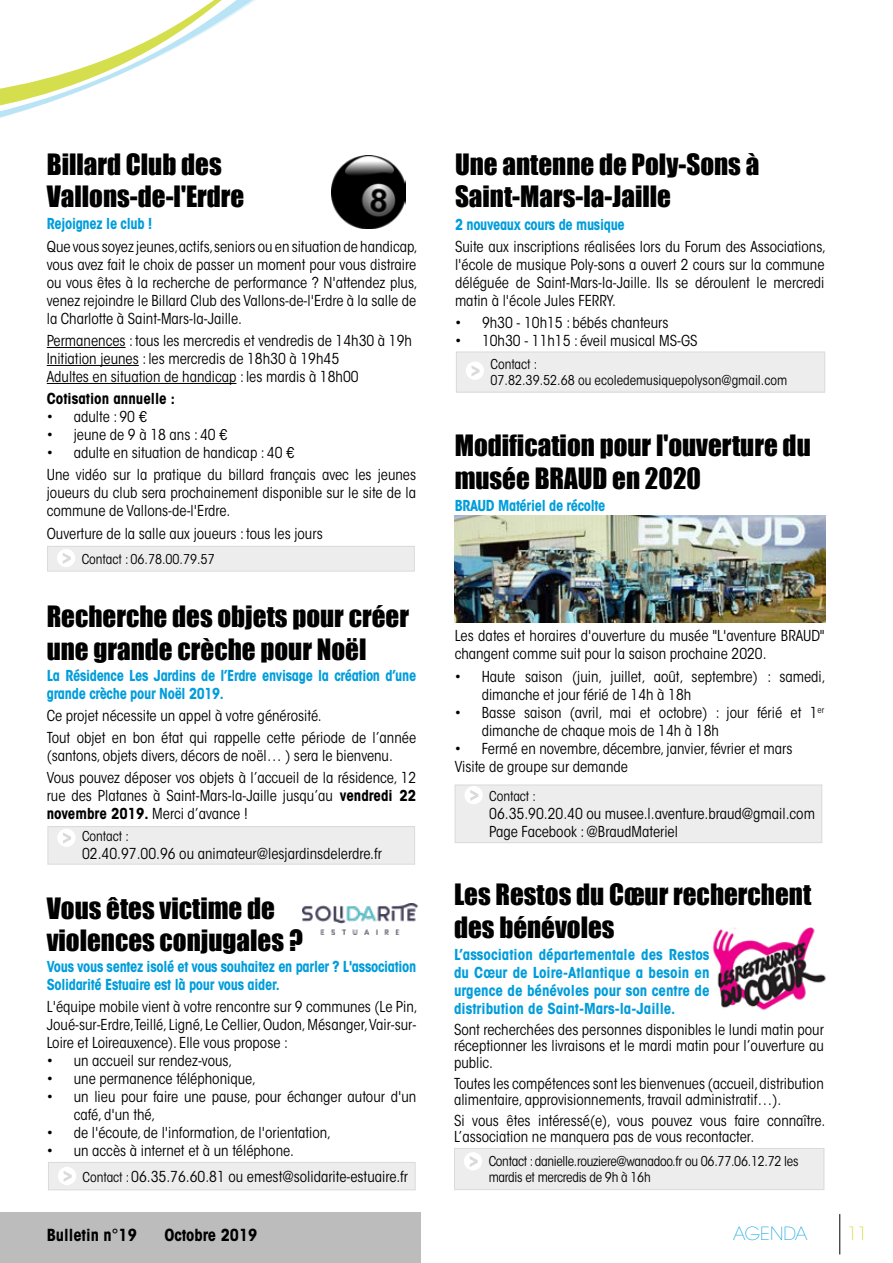
<style>
.page{position:relative;width:893px;height:1263px;background:#fff}
.page>*{position:absolute;margin:0;border:0;box-sizing:border-box;transform-origin:0 0}
.t1{font:27px/32.4px "Impact";color:#000}
.t2{font:200 18px "ITC Avant Garde Std";color:#009fdd}
.t3{font:200 18px "ITC Avant Garde Std";color:#c3d200}
.t4{font:700 condensed 16.5px "ITC Avant Garde Std";color:#000}
.t5{font:condensed 15px/18px "ITC Avant Garde Std";color:#000}
.t6{font:700 condensed 15px/18px "ITC Avant Garde Std";letter-spacing:-.02em;color:#009ddb;scale:.96 1}
.t7{font:700 condensed 15px/18px "ITC Avant Garde Std";letter-spacing:-.02em;color:#009ddb;text-align:justify}
.t8{font:700 condensed 15px "ITC Avant Garde Std";color:#000}
.t9{font:condensed 13.5px/16.2px "ITC Avant Garde Std";letter-spacing:-.01em;color:#000}
.s1{font-weight:700}
.s2{font-size:13.5px}
</style>
<div class="page">
<svg style="left:0;top:0;width:332px;height:185px"></svg>
<hr style="left:839px;top:1214px;width:1px;height:40px;background:#000">
<div style="left:0;top:1212px;width:421px;height:51px;background:#bcbcbc"></div>
<hr style="left:47px;top:347px;width:79px;height:1px;background:#000">
<hr style="left:47px;top:365px;width:92px;height:1px;background:#000">
<hr style="left:47px;top:383px;width:189px;height:1px;background:#000">
<div style="left:48px;top:546px;width:366px;height:25px;background:#ededed"></div>
<div style="left:47px;top:546px;width:367px;height:25px;border:1px solid #dadada"></div>
<div style="left:57px;top:549px;width:18px;height:18px;background:#fff;border-radius:50%"></div>
<svg style="left:63px;top:553px;width:8px;height:11px"></svg>
<img style="left:332px;top:155px;width:74px;height:74px">
<div style="left:48px;top:826px;width:367px;height:38px;background:#ededed"></div>
<div style="left:48px;top:826px;width:367px;height:38px;border:1px solid #dadada"></div>
<div style="left:57px;top:829px;width:19px;height:18px;background:#fff;border-radius:50%"></div>
<svg style="left:63px;top:832px;width:8px;height:12px"></svg>
<img style="left:712px;top:927px;width:114px;height:84px">
<div style="left:454px;top:1148px;width:370px;height:41px;background:#ededed"></div>
<div style="left:454px;top:1148px;width:370px;height:42px;border:1px solid #dadada"></div>
<div style="left:464px;top:1152px;width:18px;height:18px;background:#fff;border-radius:50%"></div>
<svg style="left:470px;top:1156px;width:8px;height:11px"></svg>
<div style="left:48px;top:1162px;width:367px;height:28px;background:#ededed"></div>
<div style="left:48px;top:1162px;width:367px;height:28px;border:1px solid #dadada"></div>
<div style="left:58px;top:1167px;width:18px;height:18px;background:#fff;border-radius:50%"></div>
<svg style="left:64px;top:1171px;width:8px;height:11px"></svg>
<img style="left:303px;top:903px;width:114px;height:32px">
<div style="left:455px;top:785px;width:367px;height:58px;background:#ededed"></div>
<div style="left:455px;top:785px;width:367px;height:58px;border:1px solid #dadada"></div>
<div style="left:464px;top:786px;width:19px;height:18px;background:#fff;border-radius:50%"></div>
<svg style="left:470px;top:790px;width:8px;height:11px"></svg>
<img style="left:455px;top:515px;width:370px;height:108px">
<div style="left:456px;top:352px;width:369px;height:40px;background:#ededed"></div>
<div style="left:466px;top:361px;width:18px;height:19px;background:#fff;border-radius:50%"></div>
<svg style="left:471px;top:365px;width:9px;height:11px"></svg>
<h1 class="t1" style="left:47px;top:147px;width:199px">Billard Club des<br>Vallons-de-l'Erdre</h1>
<p class="t6" style="left:47px;top:215px;width:111px">Rejoignez le club !</p>
<p class="t5" style="left:47px;top:237px;width:373px;text-align:justify">Que vous soyez jeunes,actifs,seniors ou en situation de handicap, vous avez fait le choix de passer un moment pour vous distraire ou vous êtes à la recherche de performance ? N'attendez plus, venez rejoindre le Billard Club des Vallons-de-l'Erdre à la salle de la Charlotte à Saint-Mars-la-Jaille.</p>
<p class="t5" style="left:47px;top:332px;width:367px">Permanences : tous les mercredis et vendredis de 14h30 à 19h<br>Initiation jeunes : les mercredis de 18h30 à 19h45<br>Adultes en situation de handicap : les mardis à 18h00</p>
<p class="t8" style="left:47px;top:389px;width:130px">Cotisation annuelle :</p>
<p class="t5" style="left:47px;top:408px;width:102px">• adulte : 90 €</p>
<p class="t5" style="left:47px;top:426px;width:182px">• jeune de 9 à 18 ans : 40 €</p>
<p class="t5" style="left:47px;top:442px;width:371px;line-height:22.2px">• adulte en situation de handicap : 40 €<br>Une vidéo sur la pratique du billard français avec les jeunes</p>
<p class="t5" style="left:47px;top:484px;width:371px">joueurs du club sera prochainement disponible sur le site de la commune de Vallons-de-l'Erdre.</p>
<p class="t5" style="left:47px;top:524px;width:277px">Ouverture de la salle aux joueurs : tous les jours</p>
<p class="t9" style="left:82px;top:551px;width:134px">Contact : 06.78.00.79.57</p>
<h1 class="t1" style="left:47px;top:600px;width:364px">Recherche des objets pour créer une grande crèche pour Noël</h1>
<p class="t6" style="left:47px;top:666px;width:386px">La Résidence Les Jardins de l’Erdre envisage la création d’une grande crèche pour Noël 2019.</p>
<p class="t5" style="left:47px;top:704px;width:371px;line-height:22.2px">Ce projet nécessite un appel à votre générosité.<br>Tout objet en bon état qui rappelle cette période de l’année</p>
<p class="t5" style="left:47px;top:745px;width:371px;line-height:22.2px">(santons, objets divers, décors de noël… ) sera le bienvenu.<br>Vous pouvez déposer vos objets à l’accueil de la résidence, 12</p>
<p class="t5" style="left:47px;top:787px;width:371px">rue des Platanes à Saint-Mars-la-Jaille jusqu’au <span class="s1">vendredi 22 novembre 2019.</span> Merci d’avance !</p>
<p class="t9" style="left:82px;top:828px;width:48px">Contact :</p>
<p class="t5" style="left:82px;top:845px;width:301px">02.40.97.00.96 ou animateur@lesjardinsdelerdre.fr</p>
<h1 class="t1" style="left:47px;top:891px;width:258px">Vous êtes victime de violences conjugales ?</h1>
<p class="t6" style="left:47px;top:957px;width:386px">Vous vous sentez isolé et vous souhaitez en parler ? L'association<br>Solidarité Estuaire est là pour vous aider.</p>
<p class="t5" style="left:47px;top:998px;width:372px;text-align:justify">L'équipe mobile vient à votre rencontre sur 9 communes (Le Pin, Joué-sur-Erdre,Teillé, Ligné, Le Cellier, Oudon, Mésanger, Vair-sur-Loire et Loireauxence). Elle vous propose :</p>
<p class="t5" style="left:47px;top:1052px;width:187px">• un accueil sur rendez-vous,</p>
<p class="t5" style="left:47px;top:1070px;width:211px">• une permanence téléphonique,</p>
<p class="t5" style="left:74px;top:1088px;width:344px;text-indent:-27px">• un lieu pour faire une pause, pour échanger autour d'un café, d'un thé,</p>
<p class="t5" style="left:47px;top:1124px;width:286px">• de l'écoute, de l'information, de l'orientation,</p>
<p class="t5" style="left:83px;top:1138px;width:327px;line-height:25.3px;text-indent:-36px">• un accès à internet et à un téléphone.<br><span class="s2">Contact :</span> 06.35.76.60.81 ou emest@solidarite-estuaire.fr</p>
<h1 class="t1" style="left:455px;top:147px;width:306px">Une antenne de Poly-Sons à<br>Saint-Mars-la-Jaille</h1>
<p class="t6" style="left:455px;top:215px;width:178px">2 nouveaux cours de musique</p>
<p class="t5" style="left:455px;top:237px;width:372px;text-align:justify">Suite aux inscriptions réalisées lors du Forum des Associations, l'école de musique Poly-sons a ouvert 2 cours sur la commune déléguée de Saint-Mars-la-Jaille. Ils se déroulent le mercredi matin à l'école Jules FERRY.</p>
<p class="t5" style="left:455px;top:314px;width:215px">• 9h30 - 10h15 : bébés chanteurs</p>
<p class="t5" style="left:455px;top:332px;width:244px">• 10h30 - 11h15 : éveil musical MS-GS</p>
<p class="t9" style="left:491px;top:356px;width:298px">Contact :<br>07.82.39.52.68 ou ecoledemusiquepolyson@gmail.com</p>
<h1 class="t1" style="left:455px;top:429px;width:358px">Modification pour l'ouverture du musée BRAUD en 2020</h1>
<p class="t6" style="left:455px;top:496px;width:158px">BRAUD Matériel de récolte</p>
<p class="t5" style="left:455px;top:627px;width:371px">Les dates et horaires d'ouverture du musée "L'aventure BRAUD" changent comme suit pour la saison prochaine 2020.</p>
<p class="t5" style="left:482px;top:667px;width:345px;text-indent:-27px">• Haute saison (juin, juillet, août, septembre) : samedi, dimanche et jour férié de 14h à 18h</p>
<p class="t5" style="left:482px;top:703px;width:344px;text-indent:-27px">• Basse saison (avril, mai et octobre) : jour férié et 1<sup>er </sup>dimanche de chaque mois de 14h à 18h</p>
<p class="t5" style="left:455px;top:739px;width:339px">• Fermé en novembre, décembre, janvier, février et mars<br>Visite de groupe sur demande</p>
<p class="t9" style="left:489px;top:788px;width:48px">Contact :</p>
<p class="t5" style="left:489px;top:804px;width:327px">06.35.90.20.40 ou musee.l.aventure.braud@gmail.com<br>Page Facebook : @BraudMateriel</p>
<h1 class="t1" style="left:454px;top:878px;width:359px">Les Restos du Cœur recherchent des bénévoles</h1>
<p class="t7" style="left:454px;top:945px;width:257px">L’association départementale des Restos du Cœur de Loire-Atlantique a besoin en urgence de bénévoles pour son centre de distribution de Saint-Mars-la-Jaille.</p>
<p class="t5" style="left:454px;top:1021px;width:371px;line-height:16.5px;text-align:justify">Sont recherchées des personnes disponibles le lundi matin pour réceptionner les livraisons et le mardi matin pour l’ouverture au public.</p>
<p class="t5" style="left:454px;top:1075px;width:371px;line-height:16.5px">Toutes les compétences sont les bienvenues (accueil, distribution alimentaire, approvisionnements, travail administratif…).</p>
<p class="t5" style="left:454px;top:1112px;width:373px;line-height:16.5px">Si vous êtes intéressé(e), vous pouvez vous faire connaître.<br>L’association ne manquera pas de vous recontacter.</p>
<p class="t9" style="left:489px;top:1153px;width:311px">Contact : danielle.rouziere@wanadoo.fr ou 06.77.06.12.72 les mardis et mercredis de 9h à 16h</p>
<p class="t4" style="left:47px;top:1225px;width:92px">Bulletin n°19</p>
<p class="t4" style="left:164px;top:1225px;width:95px">Octobre 2019</p>
<p class="t2" style="left:733px;top:1223px;width:76px">AGENDA</p>
<p class="t3" style="left:847px;top:1223px;width:21px">11</p>
</div>
